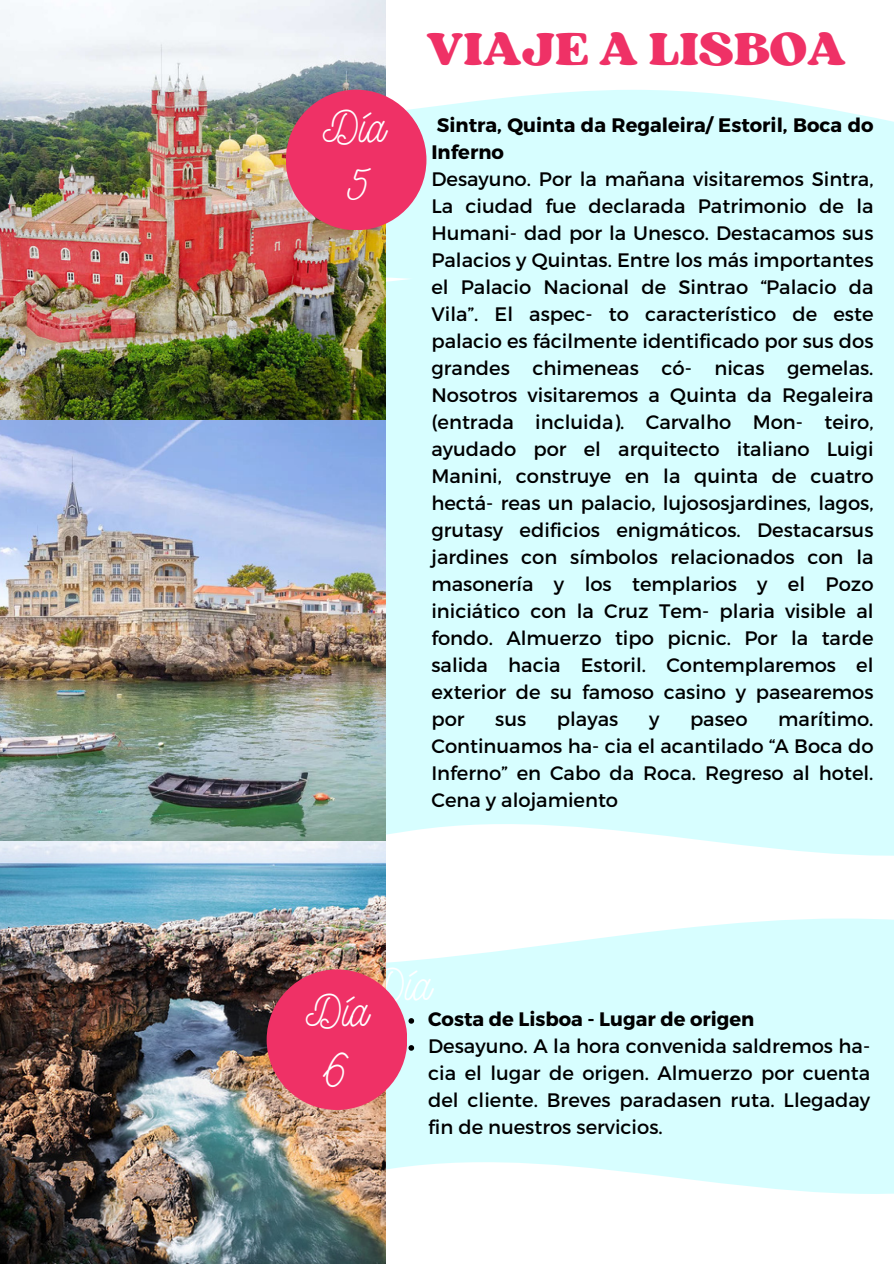
<style>
.page{position:relative;width:894px;height:1264px;background:#fff}
.page>*{position:absolute;margin:0;border:0;box-sizing:border-box;transform-origin:0 0}
.t1{font:48.45px "Sergio Trendy";color:#ef3166}
.t2{font:46.5px "Harmonie";color:#fff}
.t3{font:43.8px "Harmonie";color:#fff}
.t4{font:19.5px/27px "Montserrat";color:#000;text-align:justify}
.t5{font:700 19.5px/27px "Montserrat";color:#000}
</style>
<div class="page">
<div style="left:385px;top:301px;width:508px;height:143px;background:#d7feff"></div>
<div style="left:385px;top:90px;width:508px;height:211px;background:#d7feff"></div>
<div style="left:385px;top:444px;width:508px;height:137px;background:#d7feff"></div>
<svg style="left:385px;top:918px;width:508px;height:276px;background:#dcfdfe"></svg>
<svg style="left:385px;top:581px;width:508px;height:274px;background:#d9fdfe"></svg>
<svg style="left:408px;top:1018px;width:6px;height:5px"></svg>
<svg style="left:408px;top:1045px;width:6px;height:5px"></svg>
<img style="left:0;top:0;width:385px;height:1263px">
<div style="left:286px;top:90px;width:140px;height:140px;background:#ef3166;border-radius:50%"></div>
<div style="left:266px;top:969px;width:141px;height:140px;background:#ef3166;border-radius:50%"></div>
<p class="t3" style="left:323px;top:114px;width:64px">Día</p>
<p class="t3" style="left:349px;top:171px;width:22px">5</p>
<p class="t1" style="left:426px;top:19px;width:421px">VIAJE A LISBOA</p>
<p class="t5" style="left:431px;top:111px;width:443px">Sintra, Quinta da Regaleira/ Estoril, Boca do<br>Inferno</p>
<p class="t4" style="left:431px;top:165px;width:443px">Desayuno. Por la mañana visitaremos Sintra, La ciudad fue declarada Patrimonio de la Humani- dad por la Unesco. Destacamos sus Palacios y Quintas. Entre los más importantes el Palacio Nacional de Sintrao “Palacio da Vila”. El aspec- to característico de este palacio es fácilmente identificado por sus dos grandes chimeneas có- nicas gemelas.<br>Nosotros visitaremos a Quinta da Regaleira (entrada incluida). Carvalho Mon- teiro, ayudado por el arquitecto italiano Luigi Manini, construye en la quinta de cuatro hectá- reas un palacio, lujososjardines, lagos, grutasy edificios enigmáticos. Destacarsus jardines con símbolos relacionados con la masonería y los templarios y el Pozo iniciático con la Cruz Tem- plaria visible al fondo. Almuerzo tipo picnic. Por la tarde salida hacia Estoril. Contemplaremos el exterior de su famoso casino y pasearemos por</p>
<p class="t4" style="left:431px;top:705px;width:443px;text-indent:347px">marítimo.<br>Continuamos ha- cia el acantilado “A Boca do Inferno” en Cabo da Roca. Regreso al hotel.<br>Cena y alojamiento</p>
<p class="t4" style="left:495px;top:705px;width:33px">sus</p>
<p class="t4" style="left:556px;top:705px;width:63px">playas</p>
<p class="t4" style="left:648px;top:705px;width:12px">y</p>
<p class="t4" style="left:689px;top:705px;width:59px">paseo</p>
<p class="t3" style="left:368px;top:971px;width:64px">Día</p>
<h2 class="t3" style="left:306px;top:998px;width:64px">Día</h2>
<p class="t2" style="left:326px;top:1057px;width:24px">6</p>
<p class="t5" style="left:428px;top:1004px;width:327px">Costa de Lisboa - Lugar de origen</p>
<p class="t4" style="left:428px;top:1031px;width:443px">Desayuno. A la hora convenida saldremos ha&shy;cia el lugar de origen. Almuerzo por cuenta del cliente. Breves paradasen ruta. Llegaday fin de nuestros servicios.</p>
</div>
